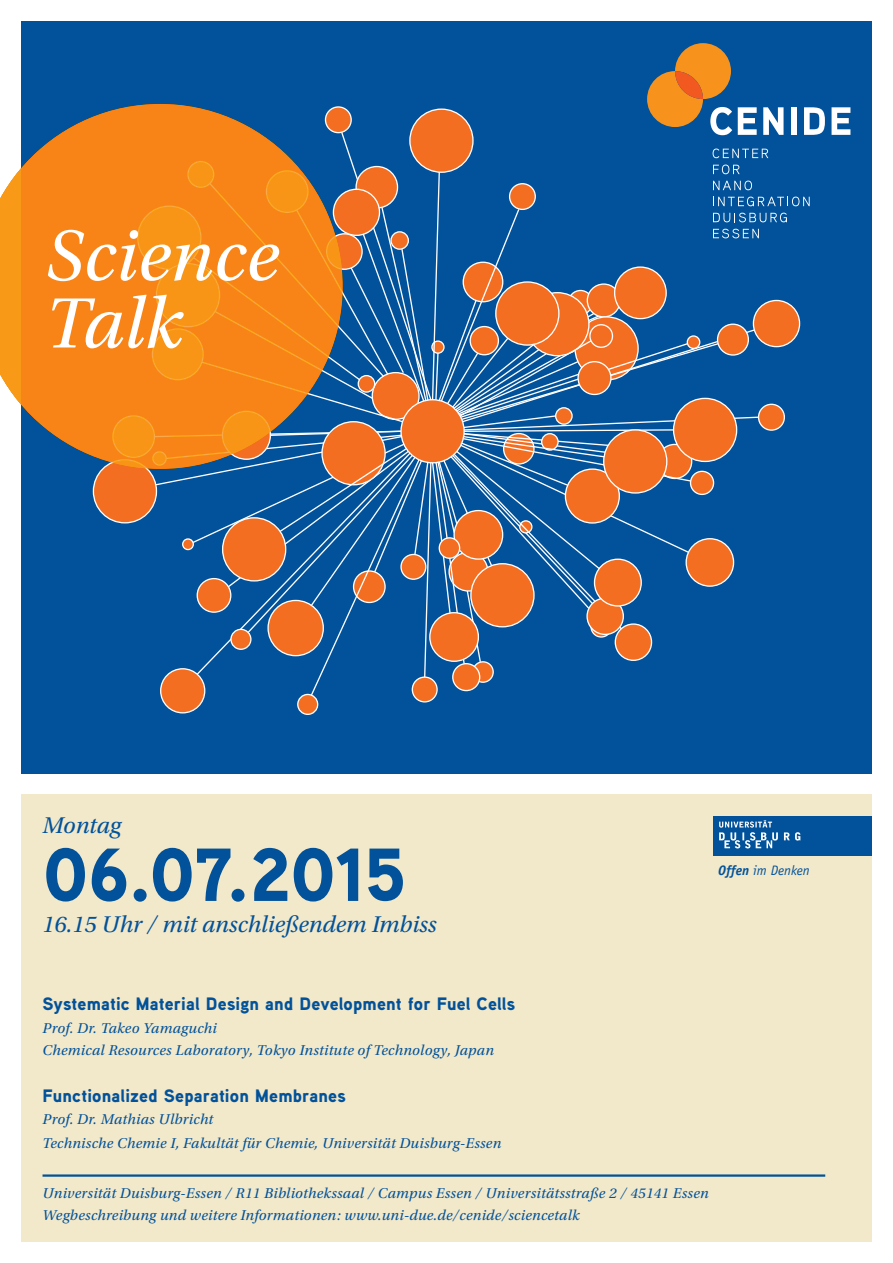
<style>
.page{position:relative;width:893px;height:1263px;background:#fff}
.page>*{position:absolute;margin:0;border:0;box-sizing:border-box;transform-origin:0 0}
.t1{font:italic 75px/67.5px "Utopia Std";letter-spacing:.01em;color:#fff}
.t2{font:900 75px "Aaux Pro OT";letter-spacing:-.015em;color:#01529a}
.t3{font:italic 24px "Utopia Std";color:#01529a}
.t4{font:900 18px "Aaux Pro OT";letter-spacing:.01em;color:#01529a}
.t5{font:italic 15px/22.5px "Utopia Std";letter-spacing:.02em;color:#01529a}
.t6{font:italic 13.73px "Officina Sans Std";color:#01529a}
.s1{font-weight:700}
</style>
<div class="page">
<div style="left:21px;top:21px;width:851px;height:752px;background:#01529a"></div>
<div style="left:21px;top:795px;width:851px;height:447px;background:#f2e8ca"></div>
<div style="left:161px;top:669px;width:44px;height:44px;background:#f36e21;border-radius:50%"></div>
<div style="left:298px;top:694px;width:20px;height:20px;background:#f36e21;border-radius:50%"></div>
<div style="left:297px;top:694px;width:21px;height:21px;border:1px solid #fff;border-radius:50%"></div>
<svg style="left:412px;top:677px;width:25px;height:25px"></svg>
<div style="left:412px;top:676px;width:26px;height:26px;border:1px solid #fff;border-radius:50%"></div>
<div style="left:93px;top:460px;width:63px;height:63px;background:#f36e21;border-radius:50%"></div>
<div style="left:647px;top:71px;width:56px;height:56px;background:#f7931d;border-radius:50%"></div>
<svg style="left:831px;top:107px;width:19px;height:28px"></svg>
<svg style="left:153px;top:107px;width:672px;height:590px"></svg>
<div style="left:675px;top:43px;width:56px;height:56px;background:#f7931d;border-radius:50%"></div>
<svg style="left:675px;top:71px;width:28px;height:28px"></svg>
<div style="left:713px;top:816px;width:159px;height:39px;background:#01529a"></div>
<svg style="left:719px;top:820px;width:81px;height:28px"></svg>
<svg style="left:0;top:104px;width:343px;height:365px;fill:#f88417"></svg>
<hr style="left:43px;top:1174px;width:782px;height:3px;background:#01529a">
<p class="t1" style="left:45px;top:223px;width:235px">Science<br>Talk</p>
<p class="t3" style="left:43px;top:812px;width:80px">Montag</p>
<p class="t2" style="left:43px;top:826px;width:365px">06.07.2015</p>
<p class="t3" style="left:43px;top:911px;width:396px">16.15 Uhr / mit anschließendem Imbiss</p>
<p class="t6" style="left:718px;top:862px;width:93px"><span class="s1">Offen</span> im Denken</p>
<p class="t4" style="left:43px;top:992px;width:474px">Systematic Material Design and Development for Fuel Cells</p>
<p class="t5" style="left:43px;top:1017px;width:176px">Prof. Dr. Takeo Yamaguchi</p>
<p class="t5" style="left:43px;top:1039px;width:453px">Chemical Resources Laboratory, Tokyo Institute of Technology, Japan</p>
<p class="t4" style="left:43px;top:1084px;width:305px">Functionalized Separation Membranes</p>
<p class="t5" style="left:43px;top:1108px;width:172px">Prof. Dr. Mathias Ulbricht</p>
<p class="t5" style="left:43px;top:1132px;width:460px">Technische Chemie I, Fakultät für Chemie, Universität Duisburg-Essen</p>
<p class="t5" style="left:43px;top:1182px;width:668px">Universität Duisburg-Essen / R11 Bibliothekssaal / Campus Essen / Universitätsstraße 2 / 45141 Essen<br>Wegbeschreibung und weitere Informationen: www.uni-due.de/cenide/sciencetalk</p>
</div>
